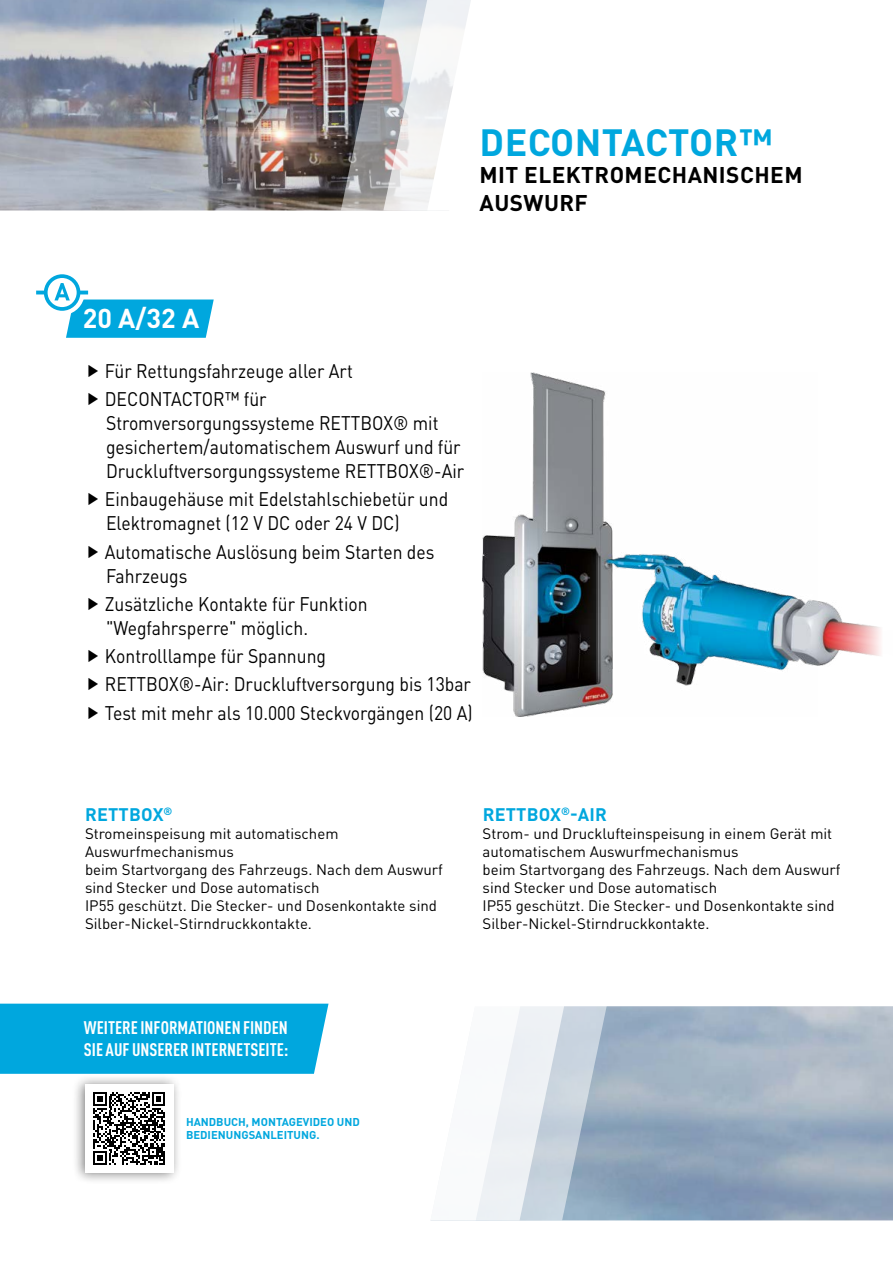
<style>
.page{position:relative;width:893px;height:1263px;background:#fff}
.page>*{position:absolute;margin:0;border:0;box-sizing:border-box;transform-origin:0 0}
.t1{font:700 37.5px "DIN Pro";letter-spacing:.005em;color:#00a7de}
.t2{font:700 27px "DIN";color:#fff}
.t3{font:700 22.5px/27px "DIN Pro";letter-spacing:.02em;color:#000}
.t4{font:19.5px/24px "DIN Pro";color:#000;scale:.9 1}
.t5{font:700 18px/22px "DIN Cond";color:#fff}
.t6{font:700 18px "DIN Pro";letter-spacing:.01em;color:#00a7de}
.t7{font:15px/18px "DIN";color:#000}
.t8{font:700 11.25px/13.5px "DIN";color:#00a7de}
</style>
<div class="page">
<svg style="left:564px;top:1006px;width:43px;height:214px;background:#adbdcd"></svg>
<svg style="left:430px;top:1006px;width:134px;height:214px"></svg>
<img style="left:0;top:0;width:341px;height:210px">
<img style="left:341px;top:0;width:42px;height:210px">
<svg style="left:383px;top:0;width:88px;height:210px"></svg>
<img style="left:483px;top:372px;width:398px;height:344px">
<svg style="left:36px;top:274px;width:178px;height:64px"></svg>
<div style="left:0;top:1004px;width:329px;height:70px;background:#00a7de"></div>
<div style="left:71px;top:1074px;width:111px;height:111px;background:#000;opacity:.5"></div>
<div style="left:85px;top:1084px;width:88px;height:88px;background:#fff"></div>
<svg style="left:93px;top:1092px;width:72px;height:73px"></svg>
<h1 class="t1" style="left:480px;top:117px;width:295px">DECONTACTOR™</h1>
<h3 class="t3" style="left:480px;top:161px;width:324px">MIT ELEKTROMECHANISCHEM<br>AUSWURF</h3>
<h2 class="t2" style="left:83px;top:301px;width:118px">20 A/32 A</h2>
<h3 class="t4" style="left:105px;top:356px;width:277px;line-height:28.2px">Für Rettungsfahrzeuge aller Art<br>DECONTACTOR™ für</h3>
<h3 class="t4" style="left:106px;top:410px;width:400px">Stromversorgungssysteme RETTBOX® mit gesichertem/automatischem Auswurf und für<br>Druckluftversorgungssysteme RETTBOX®-Air</h3>
<h3 class="t4" style="left:105px;top:486px;width:383px">Einbaugehäuse mit Edelstahlschiebetür und<br>Elektromagnet (12 V DC oder 24 V DC)</h3>
<h3 class="t4" style="left:105px;top:539px;width:368px">Automatische Auslösung beim Starten des<br>Fahrzeugs</h3>
<h3 class="t4" style="left:105px;top:591px;width:294px">Zusätzliche Kontakte für Funktion "Wegfahrsperre" möglich.</h3>
<h3 class="t4" style="left:105px;top:641px;width:410px;line-height:28.2px">Kontrolllampe für Spannung<br>RETTBOX®-Air: Druckluftversorgung bis 13bar<br>Test mit mehr als 10.000 Steckvorgängen (20 A)</h3>
<p class="t6" style="left:85px;top:802px;width:89px">RETTBOX<sup>®</sup></p>
<p class="t7" style="left:85px;top:824px;width:359px">Stromeinspeisung mit automatischem Auswurfmechanismus<br>beim Startvorgang des Fahrzeugs. Nach dem Auswurf sind Stecker und Dose automatisch<br>IP55 geschützt. Die Stecker- und Dosenkontakte sind Silber-Nickel-Stirndruckkontakte.</p>
<p class="t6" style="left:483px;top:802px;width:126px">RETTBOX<sup>®</sup>-AIR</p>
<p class="t7" style="left:483px;top:824px;width:359px">Strom- und Drucklufteinspeisung in einem Gerät mit automatischem Auswurfmechanismus<br>beim Startvorgang des Fahrzeugs. Nach dem Auswurf sind Stecker und Dose automatisch<br>IP55 geschützt. Die Stecker- und Dosenkontakte sind Silber-Nickel-Stirndruckkontakte.</p>
<p class="t5" style="left:84px;top:1016px;width:206px">WEITERE INFORMATIONEN FINDEN<br>SIE AUF UNSERER INTERNETSEITE:</p>
<p class="t8" style="left:186px;top:1114px;width:175px">HANDBUCH, MONTAGEVIDEO UND<br>BEDIENUNGSANLEITUNG.</p>
</div>
